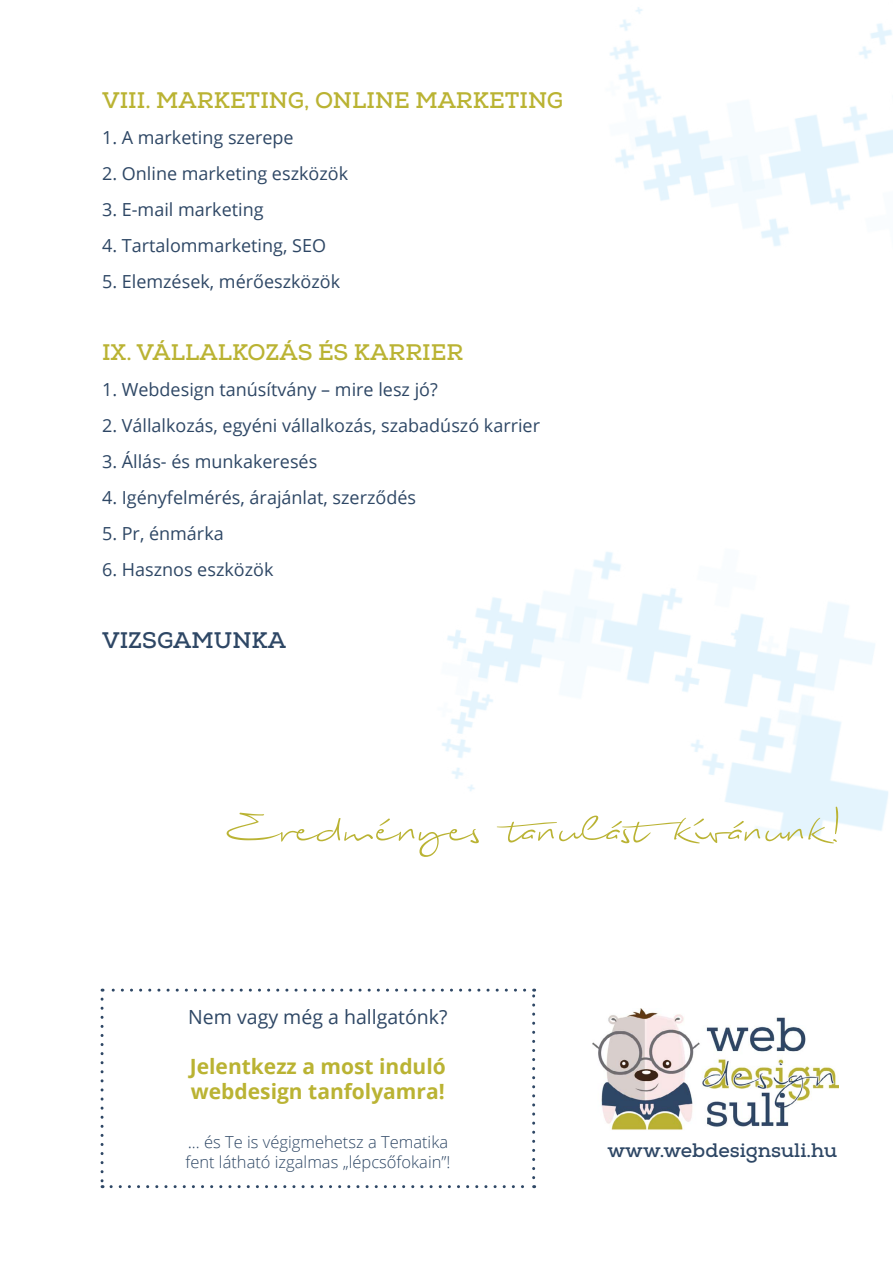
<style>
.page{position:relative;width:893px;height:1263px;background:#fff}
.page>*{position:absolute;margin:0;border:0;box-sizing:border-box;transform-origin:0 0}
.t1{font:55.5px "Biloxi Script";color:#bab333}
.t2{font:22.5px "Nexa Slab Bold FREE";color:#bab333}
.t3{font:22.5px "Nexa Slab Bold FREE";color:#2e4765}
.t4{font:700 21px/25.2px "Open Sans";color:#bab333}
.t5{font:19.5px "Open Sans";color:#2e4765}
.t6{font:19.5px "Nexa Slab Bold FREE";color:#2e4765}
.t7{font:18px "Open Sans";color:#2e4765}
.t8{font:300 16.5px/19.8px "Open Sans";color:#2e4765}
.s1{font-size:18px}
</style>
<div class="page">
<img style="left:442px;top:552px;width:446px;height:286px">
<img style="left:592px;top:1008px;width:246px;height:122px">
<svg style="left:101px;top:999px;width:3px;height:189px"></svg>
<svg style="left:111px;top:1185px;width:424px;height:3px"></svg>
<svg style="left:532px;top:989px;width:3px;height:189px"></svg>
<svg style="left:102px;top:989px;width:423px;height:3px"></svg>
<img style="left:610px;top:7px;width:283px;height:239px">
<p class="t2" style="left:102px;top:87px;width:463px">VIII. MARKETING, ONLINE MARKETING</p>
<p class="t7" style="left:102px;top:125px;width:193px">1. A marketing szerepe</p>
<p class="t7" style="left:102px;top:161px;width:248px">2. Online marketing eszközök</p>
<p class="t7" style="left:102px;top:197px;width:163px">3. E-mail marketing</p>
<p class="t7" style="left:102px;top:233px;width:226px">4. Tartalommarketing, SEO</p>
<p class="t7" style="left:102px;top:269px;width:240px">5. Elemzések, mérőeszközök</p>
<p class="t2" style="left:102px;top:339px;width:363px">IX. VÁLLALKOZÁS ÉS KARRIER</p>
<p class="t7" style="left:102px;top:377px;width:337px">1. Webdesign tanúsítvány – mire lesz jó?</p>
<p class="t7" style="left:102px;top:413px;width:439px">2. Vállalkozás, egyéni vállalkozás, szabadúszó karrier</p>
<p class="t7" style="left:102px;top:449px;width:217px">3. Állás- és munkakeresés</p>
<p class="t7" style="left:102px;top:485px;width:316px">4. Igényfelmérés, árajánlat, szerződés</p>
<p class="t7" style="left:102px;top:521px;width:123px">5. Pr, énmárka</p>
<p class="t7" style="left:102px;top:557px;width:173px">6. Hasznos eszközök</p>
<p class="t3" style="left:102px;top:627px;width:185px">VIZSGAMUNKA</p>
<h1 class="t1" style="left:224px;top:793px;width:621px">Eredményes tanulástkívánunk!</h1>
<p class="t5" style="left:188px;top:1003px;width:261px">Nem vagy még a hallgatónk?</p>
<p class="t4" style="left:190px;top:1053px;width:257px">Jelentkezz a most induló webdesign tanfolyamra!</p>
<p class="t8" style="left:185px;top:1131px;width:266px"><span class="s1">.</span>.. és Te is végigmehetsz a Tematika fent látható izgalmas „lépcsőfokain”!</p>
<p class="t6" style="left:607px;top:1139px;width:231px">www.webdesignsuli.hu</p>
</div>
